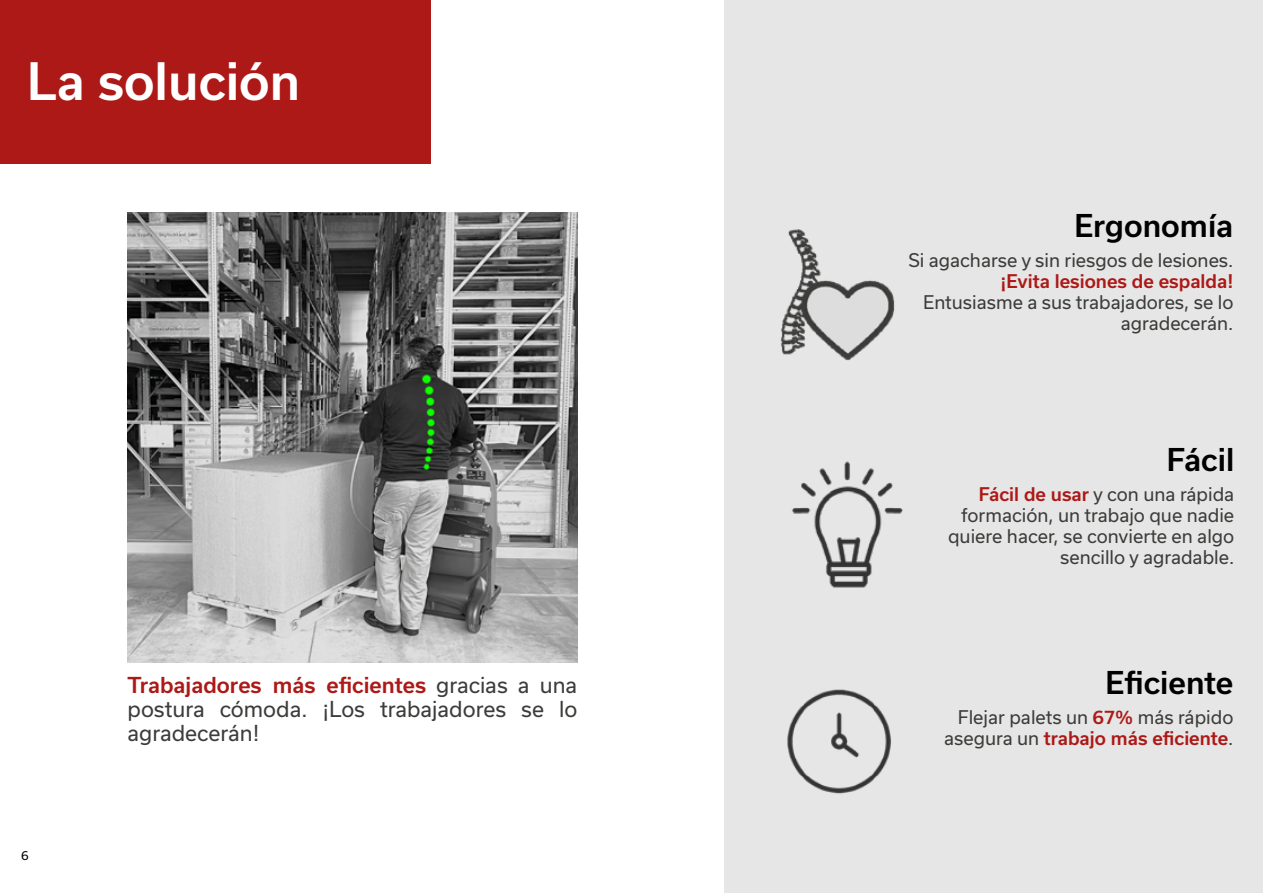
<style>
.page{position:relative;width:1263px;height:893px;background:#fff}
.page>*{position:absolute;margin:0;border:0;box-sizing:border-box;transform-origin:0 0}
.t1{font:500 49.2px "Usual";color:#fff}
.t2{font:500 30px "Usual";color:#000}
.t3{font:21px/24px "Usual";color:#3c3c3b;text-align:justify}
.t4{font:18px/21px "Usual";color:#3c3c3b;text-align:right}
.t5{font:500 18px "Usual";color:#ac1917}
.t6{font:12px "Usual";color:#000}
.s1{font-weight:500;color:#ac1917}
</style>
<div class="page">
<div style="left:724px;top:0;width:539px;height:893px;background:#e6e6e6"></div>
<div style="left:0;top:0;width:430px;height:164px;background:#ac1917"></div>
<img style="left:792px;top:461px;width:111px;height:127px">
<img style="left:780px;top:229px;width:115px;height:132px">
<img style="left:787px;top:689px;width:104px;height:105px">
<img style="left:128px;top:213px;width:449px;height:449px">
<h1 class="t1" style="left:27px;top:53px;width:275px">La solución</h1>
<p class="t6" style="left:21px;top:848px;width:9px">6</p>
<p class="t3" style="left:128px;top:673px;width:451px"><span class="s1">Trabajadores más eficientes</span> gracias a una postura cómoda. ¡Los trabajadores se lo agradecerán!</p>
<h2 class="t2" style="left:1074px;top:209px;width:161px">Ergonomía</h2>
<p class="t4" style="left:908px;top:250px;width:327px">Si agacharse y sin riesgos de lesiones.</p>
<p class="t5" style="left:1000px;top:271px;width:235px">¡Evita lesiones de espalda!</p>
<p class="t4" style="left:923px;top:292px;width:312px">Entusiasme a sus trabajadores, se lo agradecerán.</p>
<h2 class="t2" style="left:1167px;top:443px;width:69px">Fácil</h2>
<p class="t4" style="left:948px;top:484px;width:288px"><span class="s1">Fácil de usar</span> y con una rápida formación, un trabajo que nadie quiere hacer, se convierte en algo sencillo y agradable.</p>
<h2 class="t2" style="left:1105px;top:666px;width:129px">Eficiente</h2>
<p class="t4" style="left:944px;top:707px;width:291px">Flejar palets un <span class="s1">67%</span> más rápido asegura un <span class="s1">trabajo más eficiente</span>.</p>
</div>
